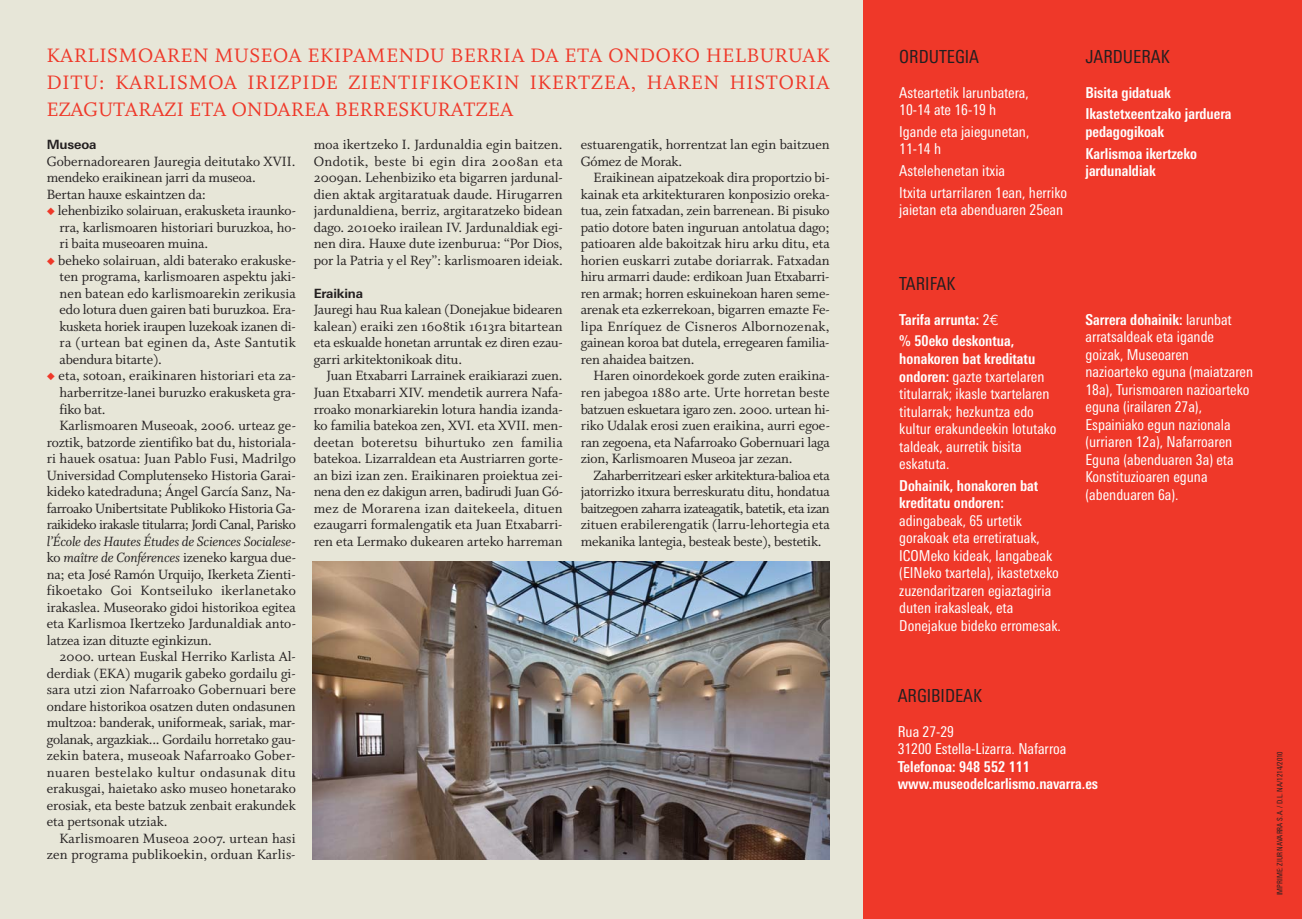
<style>
.page{position:relative;width:1302px;height:919px;background:#fff}
.page>*{position:absolute;margin:0;border:0;box-sizing:border-box;transform-origin:0 0}
.t1{font:21.75px/27px "Whitman Roman Os F";letter-spacing:.015em;color:#ef3829;text-align:justify}
.t2{font:condensed 18px "Linotype Univers";color:#231f20}
.t3{font:15px/16.5px "Whitman Roman Os F";letter-spacing:-.01em;color:#231f20;text-align:justify}
.t4{font:condensed 15px/17.5px "Linotype Univers";color:#fff}
.t5{font:700 condensed 15px/21.8px "Linotype Univers";color:#fff}
.t6{font:15px/16.5px "Whitman Roman Os F";letter-spacing:.01em;color:#231f20;text-align:right}
.t7{font:15px "Whitman Roman Os F";letter-spacing:-.035em;color:#231f20}
.t8{font:15px "Whitman Italic Os F";letter-spacing:-.015em;color:#231f20}
.t9{font:700 12.75px "Linotype Univers Basic";letter-spacing:-.015em;color:#231f20}
.t10{font:condensed 7.5px "Linotype Univers";color:#231f20}
.s1{color:#ef3829}
.s2{font-family:"Whitman Italic Os F"}
.s3{font-weight:400}
.s4{font-family:"Whitney";font-weight:400;font-stretch:normal}
.s5{font-weight:700}
</style>
<div class="page">
<div style="left:0;top:0;width:863px;height:918px;background:#e7e6d8"></div>
<div style="left:863px;top:0;width:438px;height:918px;background:#ef3829"></div>
<img style="left:313px;top:561px;width:516px;height:298px">
<h1 class="t1" style="left:47px;top:44px;width:784px">KARLISMOAREN MUSEOA EKIPAMENDU BERRIA DA ETA ONDOKO HELBURUAK DITU: KARLISMOA IRIZPIDE ZIENTIFIKOEKIN IKERTZEA, HAREN HISTORIA EZAGUTARAZI ETA ONDAREA BERRESKURATZEA</h1>
<p class="t9" style="left:47px;top:140px;width:51px">Museoa</p>
<p class="t3" style="left:47px;top:154px;width:250px;text-align:left">Gobernadorearen Jauregia deitutako XVII. mendeko eraikinean jarri da museoa.<br>Bertan hauxe eskaintzen da:</p>
<p class="t3" style="left:60px;top:204px;width:238px;text-indent:-13px"><span class="s1">◆</span> lehenbiziko solairuan, erakusketa iraunko&shy;rra, karlismoaren historiari buruzkoa, ho&shy;ri baita museoaren muina.</p>
<p class="t3" style="left:60px;top:253px;width:238px;text-indent:-13px"><span class="s1">◆</span> beheko solairuan, aldi baterako erakuske&shy;ten programa, karlismoaren aspektu jaki&shy;nen batean edo karlismoarekin zerikusia edo lotura duen gairen bati buruzkoa. Era&shy;kusketa horiek iraupen luzekoak izanen di&shy;ra (urtean bat eginen da, Aste Santutik abendura bitarte).</p>
<p class="t3" style="left:47px;top:369px;width:250px"><span class="s1">◆</span> eta, sotoan, eraikinaren historiari eta za-</p>
<p class="t3" style="left:60px;top:385px;width:237px">harberritze-lanei buruzko erakusketa gra-</p>
<p class="t3" style="left:60px;top:402px;width:48px">fiko bat.</p>
<p class="t3" style="left:60px;top:418px;width:238px">Karlismoaren Museoak, 2006. urteaz ge-</p>
<p class="t3" style="left:47px;top:435px;width:250px">roztik, batzorde zientifiko bat du, historiala-</p>
<p class="t6" style="left:47px;top:451px;width:250px">ri hauek osatua: Juan Pablo Fusi, Madrilgo</p>
<p class="t3" style="left:47px;top:468px;width:250px">Universidad Complutenseko Historia Garai-</p>
<p class="t3" style="left:47px;top:484px;width:250px">kideko katedraduna; Ángel García Sanz, Na-</p>
<p class="t3" style="left:47px;top:501px;width:250px">farroako Unibertsitate Publikoko Historia Ga-</p>
<p class="t7" style="left:47px;top:519px;width:250px">raikideko irakasle titularra; Jordi Canal, Parisko</p>
<p class="t8" style="left:47px;top:535px;width:250px">l’École des Hautes Études de Sciences Socialese-</p>
<p class="t3" style="left:47px;top:550px;width:250px">ko <span class="s2">maître de Conférences</span> izeneko kargua due&shy;na; eta José Ramón Urquijo, Ikerketa Zienti&shy;fikoetako Goi Kontseiluko ikerlanetako irakaslea. Museorako gidoi historikoa egitea eta Karlismoa Ikertzeko Jardunaldiak anto&shy;latzea izan dituzte eginkizun.</p>
<p class="t3" style="left:47px;top:649px;width:250px;text-indent:13px">2000. urtean Euskal Herriko Karlista Al&shy;derdiak (EKA) mugarik gabeko gordailu gi&shy;sara utzi zion Nafarroako Gobernuari bere ondare historikoa osatzen duten ondasunen multzoa: banderak, uniformeak, sariak, mar&shy;golanak, argazkiak... Gordailu horretako gau&shy;zekin batera, museoak Nafarroako Gober&shy;nuaren bestelako kultur ondasunak ditu erakusgai, haietako asko museo honetarako erosiak, eta beste batzuk zenbait erakundek eta pertsonak utziak.</p>
<p class="t6" style="left:47px;top:831px;width:250px">Karlismoaren Museoa 2007. urtean hasi zen programa publikoekin, orduan Karlis-</p>
<p class="t3" style="left:314px;top:138px;width:250px">moa ikertzeko I. Jardunaldia egin baitzen.<br>Ondotik, beste bi egin dira 2008an eta 2009an. Lehenbiziko eta bigarren jardunal&shy;dien aktak argitaratuak daude. Hirugarren jardunaldiena, berriz, argitaratzeko bidean dago. 2010eko irailean IV. Jardunaldiak egi&shy;nen dira. Hauxe dute izenburua: “Por Dios, por la Patria y el Rey”: karlismoaren ideiak.</p>
<p class="t9" style="left:314px;top:289px;width:51px">Eraikina</p>
<p class="t3" style="left:314px;top:303px;width:250px">Jauregi hau Rua kalean (Donejakue bidearen kalean) eraiki zen 1608tik 1613ra bitartean eta eskualde honetan arruntak ez diren ezau&shy;garri arkitektonikoak ditu.</p>
<p class="t3" style="left:314px;top:369px;width:251px;text-indent:13px">Juan Etxabarri Larrainek eraikiarazi zuen.<br>Juan Etxabarri XIV. mendetik aurrera Nafa&shy;rroako monarkiarekin lotura handia izanda&shy;ko familia batekoa zen, XVI. eta XVII. men&shy;deetan boteretsu bihurtuko zen familia batekoa. Lizarraldean eta Austriarren gorte&shy;an bizi izan zen. Eraikinaren proiektua zei&shy;nena den ez dakigun arren, badirudi Juan Gó&shy;mez de Morarena izan daitekeela, dituen ezaugarri formalengatik eta Juan Etxabarri&shy;ren eta Lermako dukearen arteko harreman</p>
<p class="t3" style="left:580px;top:138px;width:250px">estuarengatik, horrentzat lan egin baitzuen<br>Gómez de Morak.</p>
<p class="t3" style="left:580px;top:171px;width:250px;text-indent:13px">Eraikinean aipatzekoak dira proportzio bi&shy;kainak eta arkitekturaren konposizio oreka&shy;tua, zein fatxadan, zein barrenean. Bi pisuko patio dotore baten inguruan antolatua dago; patioaren alde bakoitzak hiru arku ditu, eta horien euskarri zutabe doriarrak. Fatxadan hiru armarri daude: erdikoan Juan Etxabarri&shy;ren armak; horren eskuinekoan haren seme&shy;arenak eta ezkerrekoan, bigarren emazte Fe&shy;lipa Enríquez de Cisneros Albornozenak, gainean koroa bat dutela, erregearen familia&shy;ren ahaidea baitzen.</p>
<p class="t3" style="left:580px;top:369px;width:251px;text-indent:13px">Haren oinordekoek gorde zuten eraikina&shy;ren jabegoa 1880 arte. Urte horretan beste batzuen eskuetara igaro zen. 2000. urtean hi&shy;riko Udalak erosi zuen eraikina, aurri egoe&shy;ran zegoena, eta Nafarroako Gobernuari laga zion, Karlismoaren Museoa jar zezan.</p>
<p class="t3" style="left:580px;top:468px;width:250px;text-indent:13px">Zaharberritzeari esker arkitektura-balioa eta jatorrizko itxura berreskuratu ditu, hondatua baitzegoen zaharra izateagatik, batetik, eta izan zituen erabilerengatik (larru-lehortegia eta mekanika lantegia, besteak beste), bestetik.</p>
<p class="t2" style="left:899px;top:50px;width:81px">ORDUTEGIA</p>
<p class="t4" style="left:899px;top:85px;width:131px">Asteartetik larunbatera,<br>10-14 ate 16-19 h</p>
<p class="t4" style="left:899px;top:124px;width:132px">Igande eta jaiegunetan,<br>11-14 h</p>
<p class="t4" style="left:899px;top:161px;width:169px;line-height:21.8px">Astelehenetan itxia<br>Itxita urtarrilaren 1ean, herriko</p>
<p class="t4" style="left:899px;top:203px;width:165px">jaietan eta abenduaren 25ean</p>
<p class="t2" style="left:1085px;top:50px;width:86px">JARDUERAK</p>
<p class="t5" style="left:1085px;top:83px;width:148px">Bisita gidatuak<br>Ikastetxeentzako jarduera</p>
<p class="t5" style="left:1085px;top:122px;width:113px">pedagogikoak<br>Karlismoa ikertzeko</p>
<p class="t5" style="left:1085px;top:161px;width:72px">jardunaldiak</p>
<p class="t2" style="left:899px;top:277px;width:58px">TARIFAK</p>
<p class="t5" style="left:899px;top:310px;width:117px">Tarifa arrunta: <span class="s3">2</span><span class="s4">¤<br></span>% 50eko deskontua,</p>
<p class="t4" style="left:899px;top:351px;width:159px"><span class="s5">honakoren bat kreditatu ondoren:</span> gazte txartelaren titularrak; ikasle txartelaren titularrak; hezkuntza edo kultur erakundeekin lotutako taldeak, aurretik bisita eskatuta.</p>
<p class="t5" style="left:899px;top:478px;width:140px;line-height:17.5px">Dohainik, honakoren bat kreditatu ondoren:</p>
<p class="t4" style="left:899px;top:513px;width:163px">adingabeak, 65 urtetik gorakoak eta erretiratuak,<br>ICOMeko kideak, langabeak (EINeko txartela), ikastetxeko zuzendaritzaren egiaztagiria duten irakasleak, eta<br>Donejakue bideko erromesak.</p>
<p class="t4" style="left:1085px;top:312px;width:169px"><span class="s5">Sarrera dohainik:</span> larunbat arratsaldeak eta igande goizak, Museoaren nazioarteko eguna (maiatzaren<br>18a), Turismoaren nazioarteko eguna (irailaren 27a),<br>Espainiako egun nazionala (urriaren 12a), Nafarroaren<br>Eguna (abenduaren 3a) eta<br>Konstituzioaren eguna (abenduaren 6a).</p>
<p class="t2" style="left:897px;top:688px;width:86px">ARGIBIDEAK</p>
<p class="t4" style="left:897px;top:724px;width:170px">Rua 27-29<br>31200 Estella-Lizarra. Nafarroa</p>
<p class="t5" style="left:897px;top:759px;width:202px;line-height:17.5px">Telefonoa: 948 552 111 www.museodelcarlismo.navarra.es</p>
<p class="t10" style="left:1276px;top:895px;width:146px;rotate:-90deg">IMPRIME: ZIUR NAVARRA S.A. / D.L. NA/1214/2010</p>
</div>
